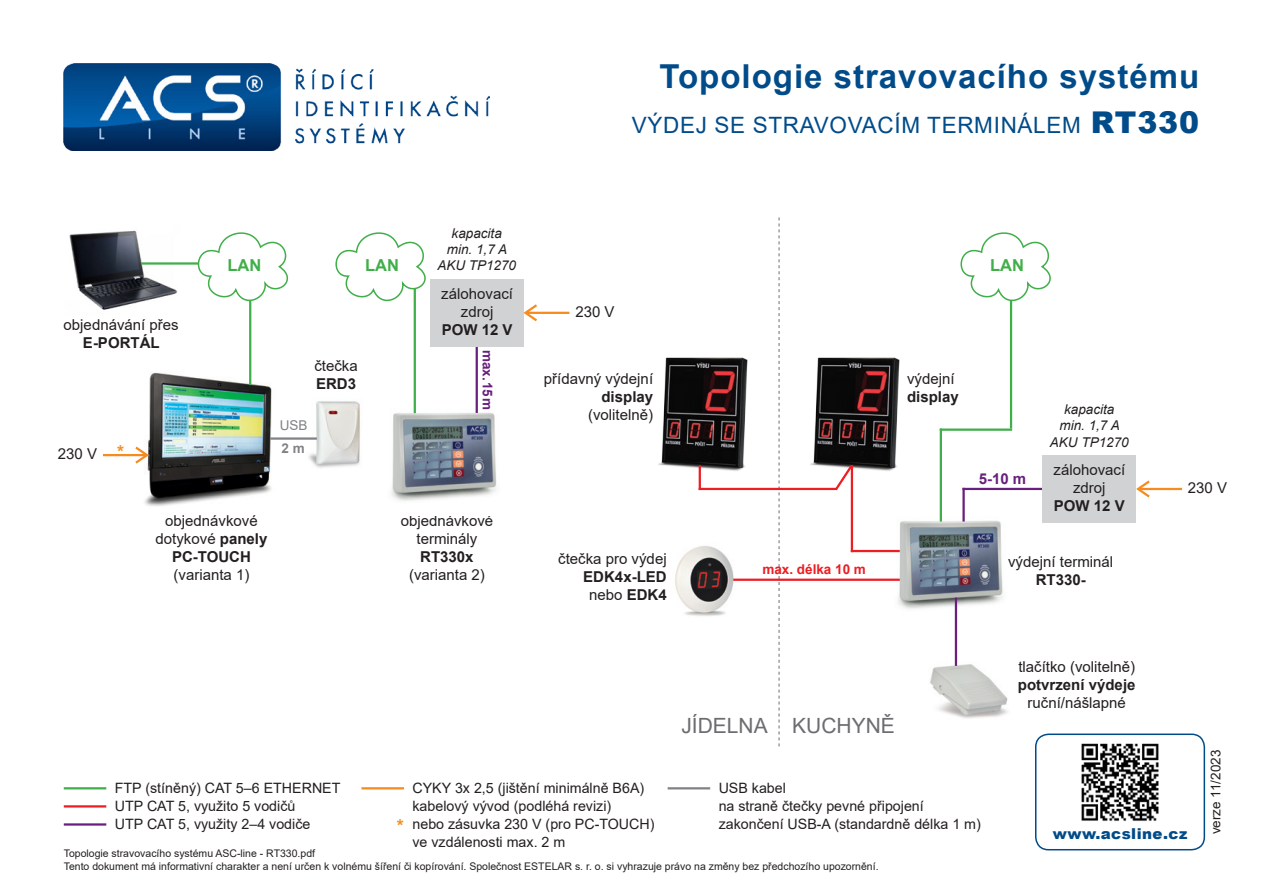
<style>
.page{position:relative;width:1263px;height:893px;background:#fff}
.page>*{position:absolute;margin:0;border:0;box-sizing:border-box;transform-origin:0 0}
.t1{font:700 33px "Arial";letter-spacing:.03em;color:#004b89}
.t2{font:22.5px "Arial";letter-spacing:.03em;color:#004b89}
.t3{font:21px "Arial";color:#6c6d70}
.t4{font:700 18px "Arial";color:#f68b1f}
.t5{font:700 16.5px "Arial";color:#40ae49}
.t6{font:15px "Arial";color:#231f20}
.t7{font:700 15px "Arial";color:#231f20}
.t8{font:900 15px "Arial";letter-spacing:.03em;color:#004b89}
.t9{font:700 15px "Arial";color:#681f7d}
.t10{font:14.25px "Arial";color:#231f20}
.t11{font:italic 13.5px "Arial";color:#231f20}
.t12{font:700 13.5px "Arial";color:#ee1d23}
.t13{font:13.5px "Arial";color:#231f20}
.t14{font:700 13.5px "Arial";color:#681f7d}
.t15{font:13.5px "Arial";color:#808285}
.t16{font:700 13.5px "Arial";color:#808285}
.t17{font:10.5px "Arial";color:#231f20}
.s1{font-weight:900;font-size:30px}
.s2{font-weight:700}
</style>
<div class="page">
<img style="left:69px;top:230px;width:109px;height:80px">
<hr style="left:141px;top:262px;width:104px;height:3px;background:#40ae49">
<img style="left:856px;top:500px;width:147px;height:124px">
<img style="left:144px;top:366px;width:128px;height:140px">
<img style="left:64px;top:64px;width:425px;height:86px">
<hr style="left:249px;top:272px;width:2px;height:113px;background:#40ae49">
<svg style="left:192px;top:232px;width:97px;height:77px"></svg>
<img style="left:658px;top:357px;width:90px;height:122px">
<img style="left:810px;top:357px;width:90px;height:114px">
<img style="left:391px;top:391px;width:106px;height:110px">
<hr style="left:476px;top:345px;width:2px;height:68px;background:#681f7d">
<hr style="left:414px;top:279px;width:2px;height:134px;background:#40ae49">
<div style="left:430px;top:279px;width:93px;height:67px;background:#d1d2d4"></div>
<svg style="left:779px;top:217px;width:1px;height:529px"></svg>
<img style="left:930px;top:657px;width:78px;height:62px">
<hr style="left:940px;top:428px;width:2px;height:94px;background:#40ae49">
<hr style="left:1010px;top:295px;width:2px;height:133px;background:#40ae49">
<hr style="left:940px;top:428px;width:72px;height:3px;background:#40ae49">
<hr style="left:851px;top:550px;width:49px;height:2px;background:#ee1d23">
<hr style="left:851px;top:465px;width:2px;height:87px;background:#ee1d23">
<hr style="left:699px;top:465px;width:2px;height:25px;background:#ee1d23">
<svg style="left:833px;top:463px;width:22px;height:30px"></svg>
<hr style="left:699px;top:488px;width:138px;height:2px;background:#ee1d23">
<hr style="left:955px;top:598px;width:2px;height:68px;background:#681f7d">
<hr style="left:962px;top:488px;width:3px;height:34px;background:#681f7d">
<hr style="left:962px;top:488px;width:81px;height:2px;background:#681f7d">
<div style="left:1042px;top:455px;width:94px;height:68px;background:#d1d2d4"></div>
<svg style="left:960px;top:232px;width:91px;height:77px"></svg>
<img style="left:309px;top:401px;width:51px;height:67px">
<img style="left:675px;top:546px;width:63px;height:70px">
<hr style="left:733px;top:579px;width:167px;height:2px;background:#ee1d23">
<hr style="left:668px;top:787px;width:42px;height:2px;background:#808285">
<hr style="left:270px;top:437px;width:47px;height:3px;background:#808285">
<svg style="left:335px;top:232px;width:91px;height:77px"></svg>
<hr style="left:64px;top:805px;width:42px;height:2px;background:#ee1d23">
<hr style="left:64px;top:787px;width:42px;height:2px;background:#40ae49">
<hr style="left:64px;top:823px;width:42px;height:3px;background:#681f7d">
<hr style="left:1139px;top:488px;width:43px;height:2px;background:#f68b1f">
<svg style="left:1136px;top:480px;width:16px;height:18px"></svg>
<hr style="left:526px;top:312px;width:43px;height:2px;background:#f68b1f">
<svg style="left:523px;top:302px;width:17px;height:22px"></svg>
<hr style="left:103px;top:454px;width:43px;height:2px;background:#f68b1f">
<svg style="left:133px;top:444px;width:18px;height:22px"></svg>
<hr style="left:361px;top:787px;width:43px;height:2px;background:#f68b1f">
<div style="left:1035px;top:733px;width:170px;height:117px;border:2px solid #004b89;border-radius:13px"></div>
<img style="left:1081px;top:743px;width:78px;height:78px">
<p class="t1" style="left:659px;top:53px;width:541px">Topologie stravovacího systému</p>
<p class="t2" style="left:632px;top:109px;width:569px">VÝDEJ SE STRAVOVACÍM TERMINÁLEM <span class="s1">RT330</span></p>
<p class="t6" style="left:64px;top:314px;width:117px">objednávání přes</p>
<p class="t7" style="left:83px;top:332px;width:78px">E-PORTÁL</p>
<p class="t6" style="left:58px;top:444px;width:41px">230 V</p>
<p class="t4" style="left:117px;top:439px;width:9px">*</p>
<p class="t5" style="left:227px;top:254px;width:35px">LAN</p>
<p class="t5" style="left:365px;top:254px;width:35px">LAN</p>
<p class="t6" style="left:314px;top:355px;width:45px">čtečka</p>
<p class="t7" style="left:316px;top:373px;width:42px">ERD3</p>
<p class="t15" style="left:280px;top:416px;width:29px">USB</p>
<p class="t16" style="left:282px;top:438px;width:25px">2 m</p>
<p class="t11" style="left:452px;top:225px;width:52px">kapacita</p>
<p class="t11" style="left:447px;top:241px;width:62px">min. 1,7 A</p>
<p class="t11" style="left:437px;top:257px;width:80px">AKU TP1270</p>
<p class="t6" style="left:441px;top:283px;width:73px">zálohovací</p>
<p class="t6" style="left:461px;top:301px;width:34px">zdroj</p>
<p class="t7" style="left:442px;top:319px;width:72px">POW 12 V</p>
<p class="t14" style="left:497px;top:350px;width:62px;rotate:90deg">max.15m</p>
<p class="t6" style="left:165px;top:510px;width:94px">objednávkové</p>
<p class="t6" style="left:156px;top:528px;width:113px">dotykové <span class="s2">panely</span></p>
<p class="t7" style="left:172px;top:546px;width:80px">PC-TOUCH</p>
<p class="t6" style="left:174px;top:564px;width:77px">(varianta 1)</p>
<p class="t6" style="left:401px;top:510px;width:94px">objednávkové</p>
<p class="t6" style="left:417px;top:528px;width:62px">terminály</p>
<p class="t7" style="left:420px;top:546px;width:55px">RT330x</p>
<p class="t6" style="left:409px;top:564px;width:77px">(varianta 2)</p>
<p class="t6" style="left:575px;top:301px;width:41px">230 V</p>
<p class="t6" style="left:544px;top:368px;width:111px">přídavný výdejní</p>
<p class="t7" style="left:601px;top:386px;width:53px">display</p>
<p class="t6" style="left:588px;top:404px;width:67px">(volitelně)</p>
<p class="t6" style="left:558px;top:548px;width:110px">čtečka pro výdej</p>
<p class="t7" style="left:583px;top:566px;width:85px">EDK4x-LED</p>
<p class="t6" style="left:589px;top:584px;width:79px">nebo <span class="s2">EDK4</span></p>
<p class="t12" style="left:762px;top:559px;width:105px">max. délka 10 m</p>
<p class="t5" style="left:990px;top:254px;width:35px">LAN</p>
<p class="t6" style="left:907px;top:368px;width:49px">výdejní</p>
<p class="t7" style="left:907px;top:386px;width:53px">display</p>
<p class="t9" style="left:979px;top:468px;width:49px">5-10 m</p>
<p class="t11" style="left:1064px;top:401px;width:52px">kapacita</p>
<p class="t11" style="left:1059px;top:417px;width:62px">min. 1,7 A</p>
<p class="t11" style="left:1050px;top:433px;width:80px">AKU TP1270</p>
<p class="t6" style="left:1053px;top:459px;width:73px">zálohovací</p>
<p class="t6" style="left:1073px;top:477px;width:34px">zdroj</p>
<p class="t7" style="left:1054px;top:495px;width:72px">POW 12 V</p>
<p class="t6" style="left:1008px;top:551px;width:107px">výdejní terminál</p>
<p class="t7" style="left:1036px;top:569px;width:52px">RT330-</p>
<p class="t6" style="left:1188px;top:477px;width:41px">230 V</p>
<p class="t10" style="left:115px;top:778px;width:227px">FTP (stíněný) CAT 5–6 ETHERNET</p>
<p class="t10" style="left:115px;top:796px;width:182px">UTP CAT 5, využito 5 vodičů</p>
<p class="t10" style="left:115px;top:814px;width:197px">UTP CAT 5, využity 2–4 vodiče</p>
<p class="t4" style="left:397px;top:813px;width:9px">*</p>
<p class="t10" style="left:412px;top:778px;width:233px">CYKY 3x 2,5 (jištění minimálně B6A)</p>
<p class="t10" style="left:412px;top:796px;width:200px">kabelový vývod (podléhá revizi)</p>
<p class="t10" style="left:412px;top:814px;width:244px">nebo zásuvka 230 V (pro PC-TOUCH)</p>
<p class="t10" style="left:412px;top:832px;width:154px">ve vzdálenosti max. 2 m</p>
<p class="t3" style="left:681px;top:711px;width:88px">JÍDELNA</p>
<p class="t3" style="left:792px;top:711px;width:104px">KUCHYNĚ</p>
<p class="t10" style="left:719px;top:778px;width:69px">USB kabel</p>
<p class="t10" style="left:719px;top:796px;width:207px">na straně čtečky pevné připojení</p>
<p class="t10" style="left:719px;top:814px;width:264px">zakončení USB-A (standardně délka 1 m)</p>
<p class="t6" style="left:1018px;top:656px;width:118px">tlačítko (volitelně)</p>
<p class="t7" style="left:1018px;top:674px;width:119px">potvrzení výdeje</p>
<p class="t6" style="left:1027px;top:692px;width:100px">ruční/nášlapné</p>
<p class="t8" style="left:1053px;top:823px;width:136px">www.acsline.cz</p>
<p class="t13" style="left:1206px;top:834px;width:86px;rotate:-90deg">verze 11/2023</p>
<p class="t17" style="left:64px;top:846px;width:253px">Topologie stravovacího systému ASC-line - RT330.pdf</p>
<p class="t17" style="left:64px;top:859px;width:816px">Tento dokument má informativní charakter a není určen k volnému šíření či kopírování. Společnost ESTELAR s. r. o. si vyhrazuje právo na změny bez předchozího upozornění.</p>
</div>
